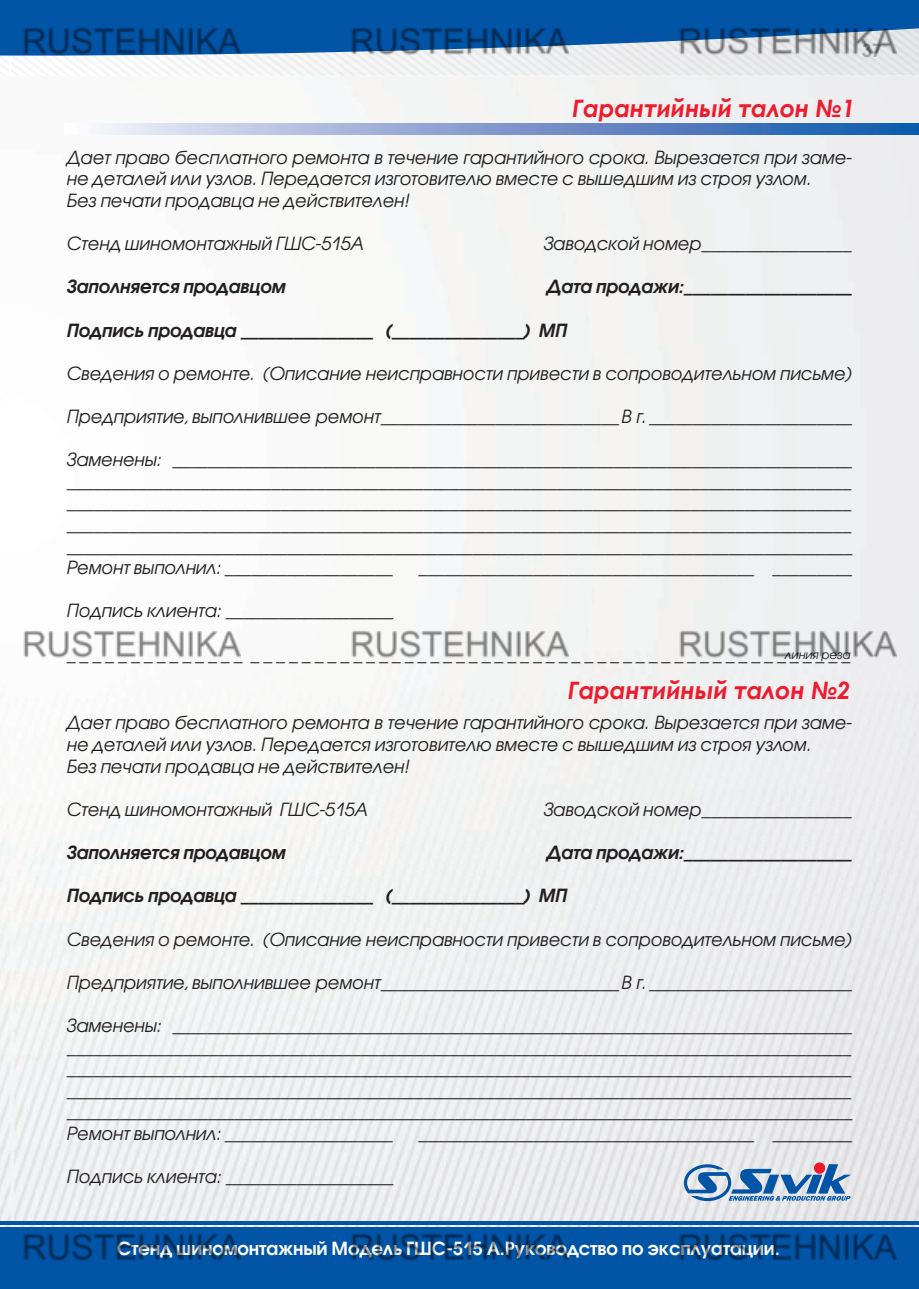
<style>
.page{position:relative;width:919px;height:1289px;background:#fff}
.page>*{position:absolute;margin:0;border:0;box-sizing:border-box;transform-origin:0 0}
.t1{font:italic 700 24px "Century Gothic";letter-spacing:-.01em;color:#ee1b2d}
.t2{font:italic 18px/21.6px "Avant Garde Gothic C";letter-spacing:-.01em;color:#231f20}
.t3{font:italic 600 18px "Avant Garde Gothic C";letter-spacing:-.01em;color:#231f20}
.t4{font:600 18px "Avant Garde Gothic C";letter-spacing:-.01em;color:#fff}
.t5{font:600 18px "Avant Garde Gothic C";color:#9aa8b1}
.t6{font:italic 12px "Avant Garde Gothic C";letter-spacing:-.01em;color:#231f20}
</style>
<div class="page">
<img style="left:0;top:75px;width:918px;height:1152px">
<svg style="left:0;top:23px;width:918px;height:43px"></svg>
<div style="left:0;top:0;width:918px;height:23px;background:#0154a6"></div>
<div style="left:0;top:1227px;width:918px;height:61px;background:#0154a6"></div>
<svg style="left:0;top:1220px;width:918px;height:4px;background:#3a79b7"></svg>
<svg style="left:813px;top:1162px;width:12px;height:11px"></svg>
<svg style="left:684px;top:1164px;width:166px;height:37px;background:#85a5c9"></svg>
<svg style="left:65px;top:124px;width:853px;height:10px;background:#829fcf"></svg>
<img style="left:22px;top:23px;width:218px;height:37px">
<img style="left:350px;top:23px;width:218px;height:37px">
<img style="left:678px;top:23px;width:218px;height:37px">
<img style="left:22px;top:625px;width:218px;height:38px">
<img style="left:350px;top:625px;width:218px;height:38px">
<img style="left:678px;top:625px;width:218px;height:38px">
<img style="left:23px;top:1233px;width:217px;height:28px">
<img style="left:351px;top:1233px;width:217px;height:28px">
<img style="left:679px;top:1233px;width:217px;height:28px">
<p class="t5" style="left:862px;top:39px;width:21px">37</p>
<h1 class="t1" style="left:572px;top:90px;width:284px">Гарантийный талон №1</h1>
<p class="t2" style="left:67px;top:146px;width:786px">Дает право бесплатного ремонта в течение гарантийного срока. Вырезается при заме&shy;не деталей или узлов. Передается изготовителю вместе с вышедшим из строя узлом.<br>Без печати продавца не действителен!</p>
<p class="t2" style="left:67px;top:233px;width:299px">Стенд шиномонтажный ГШС-515А</p>
<p class="t2" style="left:543px;top:233px;width:309px">Заводской номер_________________</p>
<p class="t3" style="left:67px;top:276px;width:220px">Заполняется продавцом</p>
<p class="t3" style="left:547px;top:276px;width:306px">Дата продажи:___________________</p>
<p class="t3" style="left:67px;top:319px;width:502px">Подпись продавца _______________ (_______________) МП</p>
<p class="t2" style="left:67px;top:362px;width:787px">Сведения о ремонте. (Описание неисправности привести в сопроводительном письме)</p>
<p class="t2" style="left:67px;top:405px;width:786px">Предприятие, выполнившее ремонт___________________________ В г. _______________________</p>
<p class="t2" style="left:67px;top:449px;width:787px;text-align:justify">Заменены: _____________________________________________________________________________ ________________________________________________________________________________________ ________________________________________________________________________________________ ________________________________________________________________________________________ _________________________________________________________________________________________ Ремонт выполнил: ___________________</p>
<p class="t2" style="left:418px;top:557px;width:435px">______________________________________ _________</p>
<p class="t2" style="left:67px;top:600px;width:328px">Подпись клиента: ___________________</p>
<p class="t6" style="left:785px;top:647px;width:67px">линия реза</p>
<p class="t2" style="left:67px;top:643px;width:785px">_ _ _ _ _ _ _ _ _ _ _ _ _ _ _ _ _ _ _ _ _ _ _ _ _ _ _ _ _ _ _ _ _ _ _ _ _ _ _ _ _ _ _ _ _ _ _ _ _ _ _ _ _ _ _ _ _ _ _ _ _</p>
<h1 class="t1" style="left:567px;top:672px;width:284px">Гарантийный талон №2</h1>
<p class="t2" style="left:67px;top:712px;width:786px">Дает право бесплатного ремонта в течение гарантийного срока. Вырезается при заме&shy;не деталей или узлов. Передается изготовителю вместе с вышедшим из строя узлом.<br>Без печати продавца не действителен!</p>
<p class="t2" style="left:67px;top:798px;width:303px">Стенд шиномонтажный ГШС-515А</p>
<p class="t2" style="left:543px;top:798px;width:309px">Заводской номер_________________</p>
<p class="t3" style="left:67px;top:841px;width:220px">Заполняется продавцом</p>
<p class="t3" style="left:547px;top:841px;width:306px">Дата продажи:___________________</p>
<p class="t3" style="left:67px;top:884px;width:502px">Подпись продавца _______________ (_______________) МП</p>
<p class="t2" style="left:67px;top:928px;width:787px">Сведения о ремонте. (Описание неисправности привести в сопроводительном письме)</p>
<p class="t2" style="left:67px;top:971px;width:786px">Предприятие, выполнившее ремонт___________________________ В г. _______________________</p>
<p class="t2" style="left:67px;top:1014px;width:787px;text-align:justify">Заменены: _____________________________________________________________________________ ________________________________________________________________________________________ ________________________________________________________________________________________ ________________________________________________________________________________________ _________________________________________________________________________________________ Ремонт выполнил: ___________________</p>
<p class="t2" style="left:418px;top:1122px;width:435px">______________________________________ _________</p>
<p class="t2" style="left:67px;top:1165px;width:328px">Подпись клиента: ___________________</p>
<p class="t4" style="left:117px;top:1237px;width:664px">Стенд шиномонтажный Модель ГШС-515 А.Руководство по эксплуатации.</p>
</div>
